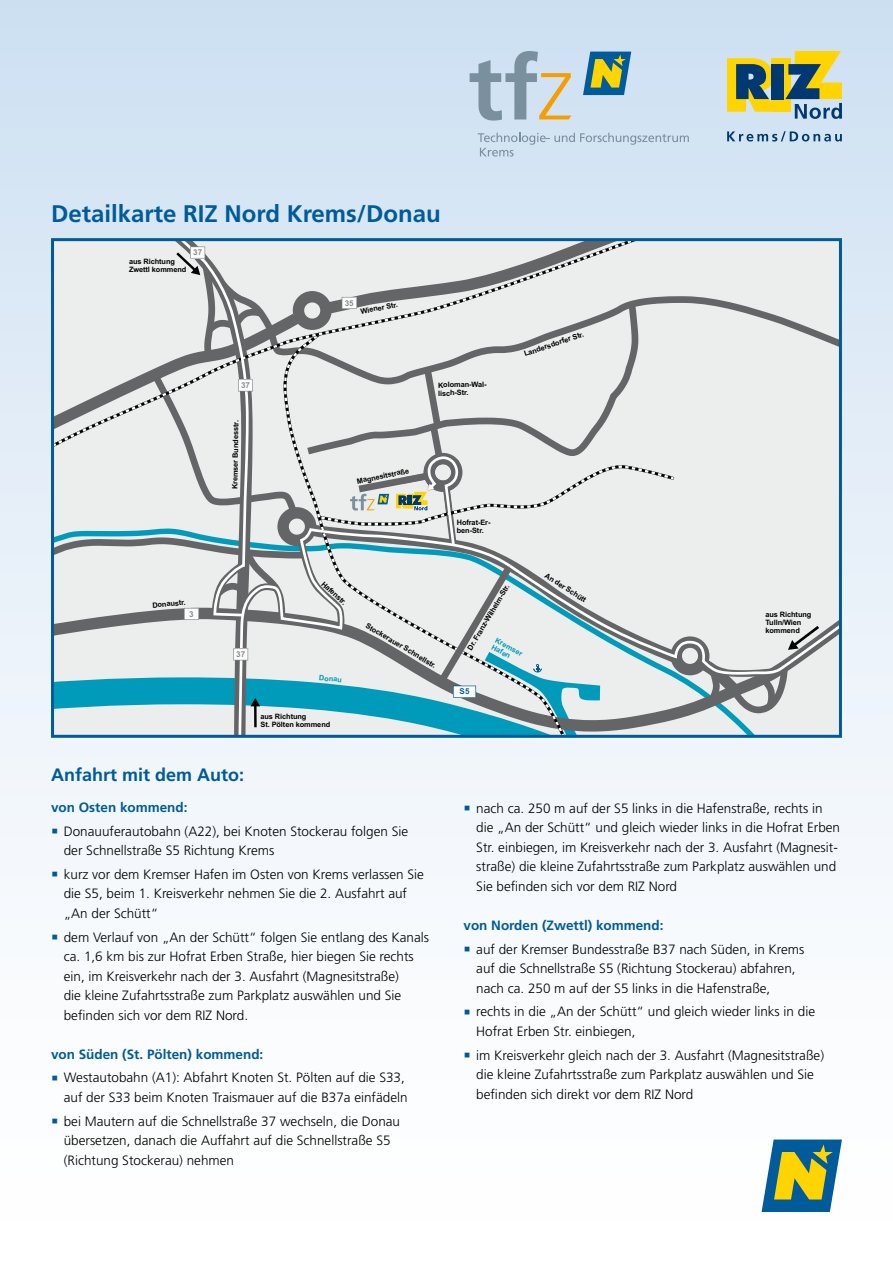
<style>
.page{position:relative;width:893px;height:1263px;background:#fff}
.page>*{position:absolute;margin:0;border:0;box-sizing:border-box;transform-origin:0 0}
.H1-Headline{font:700 24px "Frutiger LT Std";color:#005b9a}
.H2-Zwischentitel{font:700 18px "Frutiger LT Std";color:#005b9a}
.t1{font:300 13.5px/19.5px "Frutiger LT Std";color:#000}
.P-Text{font:700 13.5px "Frutiger LT Std";color:#005b9a}
.t2{font:700 8.1px "Arial";color:#87888a}
.t3{font:700 8.1px "Arial";color:#005b9a}
.t4{font:700 7.35px/8.1px "Arial";letter-spacing:-.01em;color:#000}
.t5{font:700 7.35px/8.1px "Arial";color:#009bba}
.s1{font-family:"Arial";font-weight:400;font-size:21px;color:#005b9a}
</style>
<div class="page">
<div style="left:0;top:0;width:893px;height:1263px;background:linear-gradient(to bottom,#cfe1f2,#fff)"></div>
<svg style="left:55px;top:242px;width:783px;height:492px;background:#d1d9da"></svg>
<div style="left:51px;top:238px;width:791px;height:500px;border:3px solid #005b9a"></div>
<svg style="left:762px;top:1139px;width:80px;height:73px;background:#74987a"></svg>
<div style="left:771px;top:58px;width:19px;height:54px;background:#ffd400"></div>
<svg style="left:727px;top:58px;width:50px;height:54px;background:#9b9b41"></svg>
<div style="left:771px;top:64px;width:13px;height:35px;background:#003871"></div>
<svg style="left:727px;top:131px;width:115px;height:11px"></svg>
<svg style="left:785px;top:51px;width:57px;height:68px;background:#a4aa6f"></svg>
<svg style="left:470px;top:51px;width:101px;height:70px;background:#bac6cb"></svg>
<svg style="left:583px;top:52px;width:48px;height:43px;background:#6d9477"></svg>
<svg style="left:478px;top:133px;width:211px;height:24px;background:#c7d9e8"></svg>
<h1 class="H1-Headline" style="left:51px;top:200px;width:391px">Detailkarte RIZ Nord Krems/Donau</h1>
<p class="t2" style="left:193px;top:247px;width:10px">37</p>
<p class="t4" style="left:129px;top:258px;width:59px">aus Richtung<br>Zwettl kommend</p>
<p class="t4" style="left:152px;top:601px;width:35px;rotate:-6deg">Donaustr.</p>
<p class="t2" style="left:189px;top:608px;width:6px">3</p>
<p class="t2" style="left:241px;top:380px;width:10px">37</p>
<p class="t4" style="left:231px;top:489px;width:70px;rotate:-89deg">Kremser Bundesstr.</p>
<p class="t2" style="left:345px;top:297px;width:10px">35</p>
<p class="t4" style="left:360px;top:307px;width:39px;rotate:-10deg">Wiener Str.</p>
<p class="t4" style="left:438px;top:381px;width:51px;rotate:-1deg">Koloman-Wal&shy;lisch-Str.</p>
<p class="t4" style="left:356px;top:478px;width:55px;rotate:-12deg">Magnesitstraße</p>
<p class="t4" style="left:457px;top:519px;width:37px;rotate:-1deg">Hofrat-Er&shy;ben-Str.</p>
<p class="t4" style="left:523px;top:350px;width:64px;rotate:-19deg">Landersdorfer Str.</p>
<p class="t2" style="left:236px;top:649px;width:10px">37</p>
<p class="t4" style="left:325px;top:580px;width:33px;rotate:42deg">Hafenstr.</p>
<p class="t4" style="left:548px;top:571px;width:49px;rotate:33deg">An der Schütt</p>
<p class="t4" style="left:466px;top:647px;width:77px;rotate:-59deg">Dr. Franz-Wilhelm-Str.</p>
<p class="t3" style="left:460px;top:686px;width:11px">S5</p>
<p class="t4" style="left:368px;top:621px;width:82px;rotate:31deg">Stockerauer Schnellstr.</p>
<p class="t5" style="left:498px;top:636px;width:31px;rotate:28deg">Kremser<br>Hafen</p>
<p class="t5" style="left:319px;top:674px;width:24px;rotate:5deg">Donau</p>
<p class="t4" style="left:260px;top:712px;width:71px">aus Richtung<br>St. Pölten kommend</p>
<h2 class="H2-Zwischentitel" style="left:51px;top:764px;width:195px">Anfahrt mit dem Auto:</h2>
<p class="t4" style="left:765px;top:611px;width:48px">aus Richtung<br>Tulln/Wien kommend</p>
<p class="P-Text" style="left:51px;top:799px;width:138px">von Osten kommend:</p>
<p class="t1" style="left:64px;top:821px;width:346px;text-indent:-13px"><span class="s1">▪</span> Donauuferautobahn (A22), bei Knoten Stockerau folgen Sie der Schnellstraße S5 Richtung Krems</p>
<p class="t1" style="left:64px;top:865px;width:362px;text-indent:-13px"><span class="s1">▪</span> kurz vor dem Kremser Hafen im Osten von Krems verlassen Sie die S5, beim 1. Kreisverkehr nehmen Sie die 2. Ausfahrt auf „An der Schütt“</p>
<p class="t1" style="left:64px;top:927px;width:367px;text-indent:-13px"><span class="s1">▪</span> dem Verlauf von „An der Schütt“ folgen Sie entlang des Kanals ca. 1,6 km bis zur Hofrat Erben Straße, hier biegen Sie rechts ein, im Kreisverkehr nach der 3. Ausfahrt (Magnesitstraße)<br>die kleine Zufahrtsstraße zum Parkplatz auswählen und Sie befinden sich vor dem RIZ Nord.</p>
<p class="P-Text" style="left:51px;top:1046px;width:214px">von Süden (St. Pölten) kommend:</p>
<p class="t1" style="left:51px;top:1068px;width:358px;text-align:right"><span class="s1">▪</span> Westautobahn (A1): Abfahrt Knoten St. Pölten auf die S33, auf der S33 beim Knoten Traismauer auf die B37a einfädeln</p>
<p class="t1" style="left:64px;top:1111px;width:338px;text-indent:-13px"><span class="s1">▪</span> bei Mautern auf die Schnellstraße 37 wechseln, die Donau übersetzen, danach die Auffahrt auf die Schnellstraße S5 (Richtung Stockerau) nehmen</p>
<p class="t1" style="left:476px;top:798px;width:365px;text-indent:-13px"><span class="s1">▪</span> nach ca. 250 m auf der S5 links in die Hafenstraße, rechts in die „An der Schütt“ und gleich wieder links in die Hofrat Erben Str. einbiegen, im Kreisverkehr nach der 3. Ausfahrt (Magnesit&shy;straße) die kleine Zufahrtsstraße zum Parkplatz auswählen und Sie befinden sich vor dem RIZ Nord</p>
<p class="P-Text" style="left:463px;top:917px;width:202px">von Norden (Zwettl) kommend:</p>
<p class="t1" style="left:476px;top:939px;width:330px;text-indent:-13px"><span class="s1">▪</span> auf der Kremser Bundesstraße B37 nach Süden, in Krems auf die Schnellstraße S5 (Richtung Stockerau) abfahren, nach ca. 250 m auf der S5 links in die Hafenstraße,</p>
<p class="t1" style="left:476px;top:1002px;width:340px;text-indent:-13px"><span class="s1">▪</span> rechts in die „An der Schütt“ und gleich wieder links in die<br>Hofrat Erben Str. einbiegen,</p>
<p class="t1" style="left:476px;top:1045px;width:349px;text-indent:-13px"><span class="s1">▪</span> im Kreisverkehr gleich nach der 3. Ausfahrt (Magnesitstraße) die kleine Zufahrtsstraße zum Parkplatz auswählen und Sie befinden sich direkt vor dem RIZ Nord</p>
</div>
